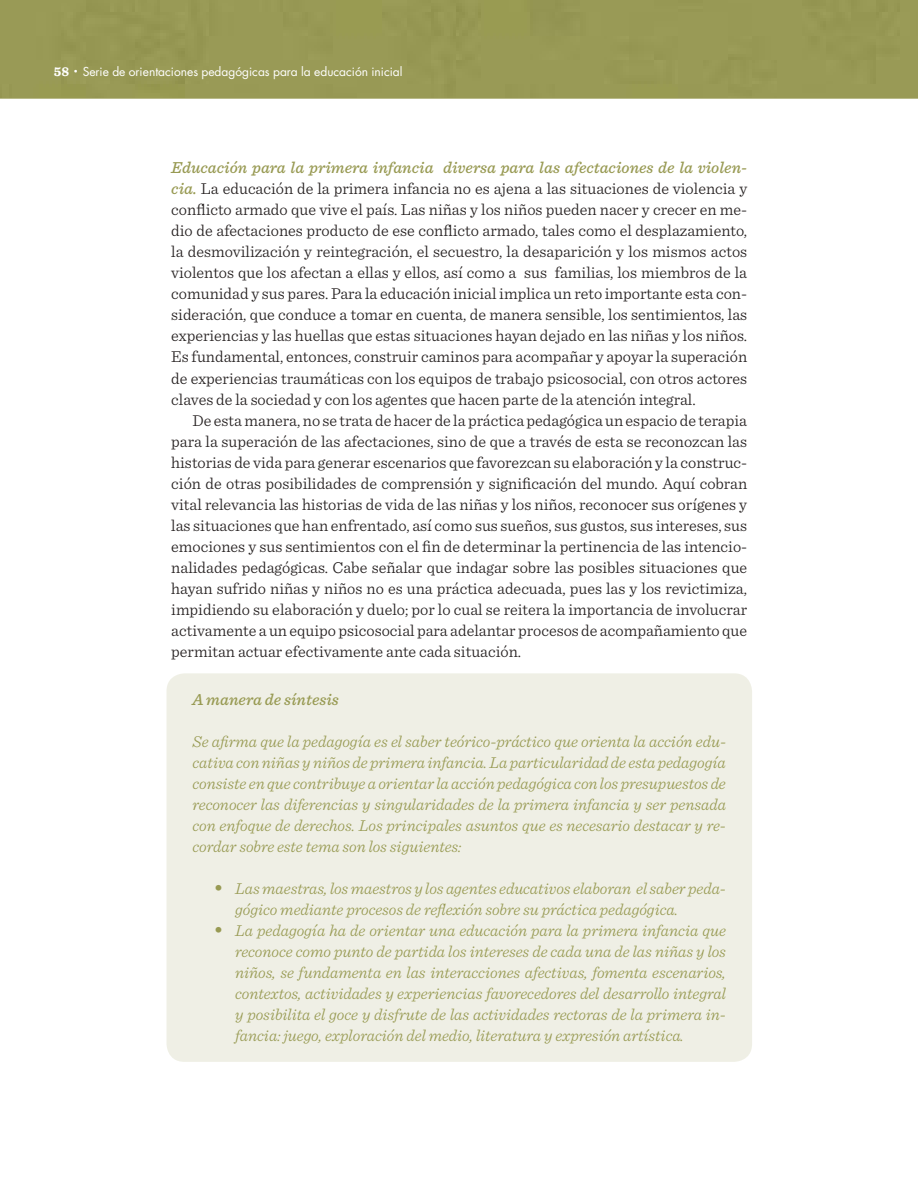
<style>
.page{position:relative;width:918px;height:1188px;background:#fff}
.page>*{position:absolute;margin:0;border:0;box-sizing:border-box;transform-origin:0 0}
.t1{font:300 16.5px/21px "Sentinel";color:#241f1f;text-align:justify}
.t2{font:italic 300 16.5px/21px "Sentinel";color:#989a53;text-align:justify}
.t3{font:italic 500 16.5px "Sentinel";color:#989a53}
.t4{font:12px "Futura Std";color:#fff}
.s1{font-family:"Sentinel";font-weight:700;font-size:13.5px}
.s2{font-family:"Sentinel";font-weight:700;font-size:15px}
.s3{font-weight:500;font-style:italic;color:#989a53}
.s4{font-weight:600;font-style:normal;font-size:19.5px}
</style>
<div class="page">
<hr style="left:0;top:97px;width:917px;height:2px;background:#989a53">
<div style="left:0;top:0;width:917px;height:97px;background:#999a56"></div>
<div style="left:166px;top:673px;width:585px;height:389px;background:#efefe5;border-radius:18px"></div>
<p class="t4" style="left:54px;top:64px;width:350px"><span class="s1">58</span> <span class="s2">·</span> Serie de orientaciones pedagógicas para la educación inicial</p>
<p class="t1" style="left:171px;top:156px;width:577px"><span class="s3">Educación para la primera infancia diversa para las afectaciones de la violen&shy;cia.</span> La educación de la primera infancia no es ajena a las situaciones de violencia y conflicto armado que vive el país. Las niñas y los niños pueden nacer y crecer en me&shy;dio de afectaciones producto de ese conflicto armado, tales como el desplazamiento, la desmovilización y reintegración, el secuestro, la desaparición y los mismos actos violentos que los afectan a ellas y ellos, así como a sus familias, los miembros de la comunidad y sus pares. Para la educación inicial implica un reto importante esta con&shy;sideración, que conduce a tomar en cuenta, de manera sensible, los sentimientos, las experiencias y las huellas que estas situaciones hayan dejado en las niñas y los niños.<br>Es fundamental, entonces, construir caminos para acompañar y apoyar la superación de experiencias traumáticas con los equipos de trabajo psicosocial, con otros actores claves de la sociedad y con los agentes que hacen parte de la atención integral.</p>
<p class="t1" style="left:171px;top:408px;width:577px;text-indent:21px">De esta manera, no se trata de hacer de la práctica pedagógica un espacio de terapia para la superación de las afectaciones, sino de que a través de esta se reconozcan las historias de vida para generar escenarios que favorezcan su elaboración y la construc&shy;ción de otras posibilidades de comprensión y significación del mundo. Aquí cobran vital relevancia las historias de vida de las niñas y los niños, reconocer sus orígenes y las situaciones que han enfrentado, así como sus sueños, sus gustos, sus intereses, sus emociones y sus sentimientos con el fin de determinar la pertinencia de las intencio&shy;nalidades pedagógicas. Cabe señalar que indagar sobre las posibles situaciones que hayan sufrido niñas y niños no es una práctica adecuada, pues las y los revictimiza, impidiendo su elaboración y duelo; por lo cual se reitera la importancia de involucrar activamente a un equipo psicosocial para adelantar procesos de acompañamiento que permitan actuar efectivamente ante cada situación.</p>
<p class="t3" style="left:192px;top:687px;width:148px">A manera de síntesis</p>
<p class="t2" style="left:192px;top:730px;width:534px">Se afirma que la pedagogía es el saber teórico-práctico que orienta la acción edu&shy;cativa con niñas y niños de primera infancia. La particularidad de esta pedagogía consiste en que contribuye a orientar la acción pedagógica con los presupuestos de reconocer las diferencias y singularidades de la primera infancia y ser pensada con enfoque de derechos. Los principales asuntos que es necesario destacar y re&shy;cordar sobre este tema son los siguientes:</p>
<p class="t2" style="left:235px;top:877px;width:492px;text-indent:-21px"><span class="s4">•</span> Las maestras, los maestros y los agentes educativos elaboran el saber peda&shy;gógico mediante procesos de reflexión sobre su práctica pedagógica.</p>
<p class="t2" style="left:235px;top:919px;width:492px;text-indent:-21px"><span class="s4">•</span> La pedagogía ha de orientar una educación para la primera infancia que reconoce como punto de partida los intereses de cada una de las niñas y los niños, se fundamenta en las interacciones afectivas, fomenta escenarios, contextos, actividades y experiencias favorecedores del desarrollo integral y posibilita el goce y disfrute de las actividades rectoras de la primera in&shy;fancia: juego, exploración del medio, literatura y expresión artística.</p>
</div>
